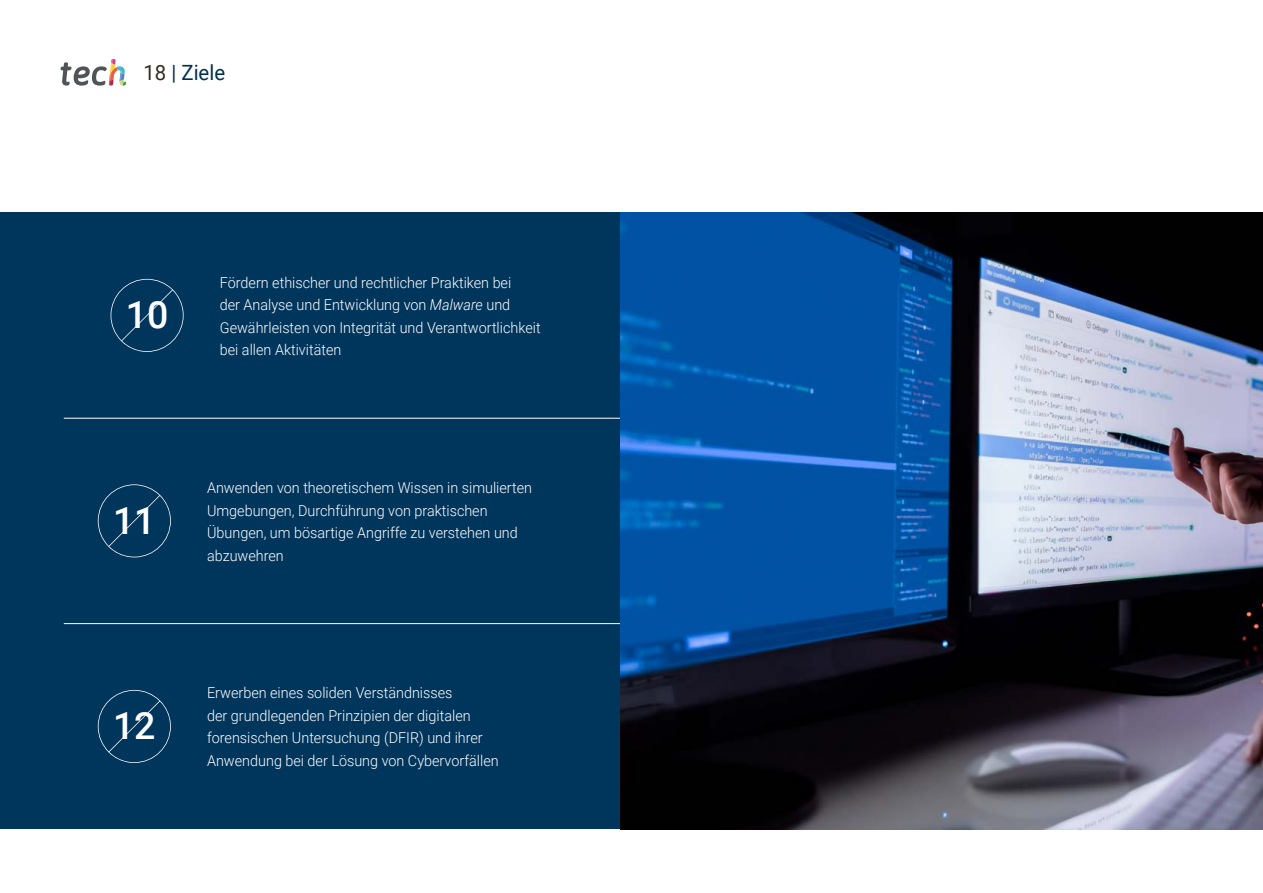
<style>
.page{position:relative;width:1263px;height:893px;background:#fff}
.page>*{position:absolute;margin:0;border:0;box-sizing:border-box;transform-origin:0 0}
.t1{font:500 37.5px "Roboto";color:#fff}
.t2{font:21px "Roboto";color:#003050}
.t3{font:300 15px/22.5px "Roboto";color:#fff;scale:.96 1}
.s1{color:#312e20}
.s2{font-style:italic}
</style>
<div class="page">
<div style="left:0;top:213px;width:621px;height:616px;background:#00355c"></div>
<svg style="left:98px;top:484px;width:73px;height:73px"></svg>
<svg style="left:98px;top:690px;width:73px;height:73px"></svg>
<hr style="left:64px;top:418px;width:1199px;height:1px;background:#fff">
<hr style="left:64px;top:623px;width:1199px;height:1px;background:#fff">
<svg style="left:111px;top:279px;width:73px;height:73px"></svg>
<img style="left:621px;top:213px;width:642px;height:616px">
<svg style="left:61px;top:59px;width:65px;height:27px"></svg>
<h2 class="t2" style="left:144px;top:57px;width:83px"><span class="s1">18</span> | Ziele</h2>
<h1 class="t1" style="left:126px;top:288px;width:44px">10</h1>
<p class="t3" style="left:220px;top:271px;width:336px">Fördern ethischer und rechtlicher Praktiken bei<br>der Analyse und Entwicklung von <span class="s2">Malware</span> und Gewährleisten von Integrität und Verantwortlichkeit bei allen Aktivitäten</p>
<h1 class="t1" style="left:113px;top:494px;width:44px">11</h1>
<h1 class="t1" style="left:113px;top:699px;width:44px">12</h1>
<p class="t3" style="left:207px;top:476px;width:340px">Anwenden von theoretischem Wissen in simulierten Umgebungen, Durchführung von praktischen Übungen, um bösartige Angriffe zu verstehen und abzuwehren</p>
<p class="t3" style="left:207px;top:681px;width:305px">Erwerben eines soliden Verständnisses<br>der grundlegenden Prinzipien der digitalen forensischen Untersuchung (DFIR) und ihrer Anwendung bei der Lösung von Cybervorfällen</p>
</div>
